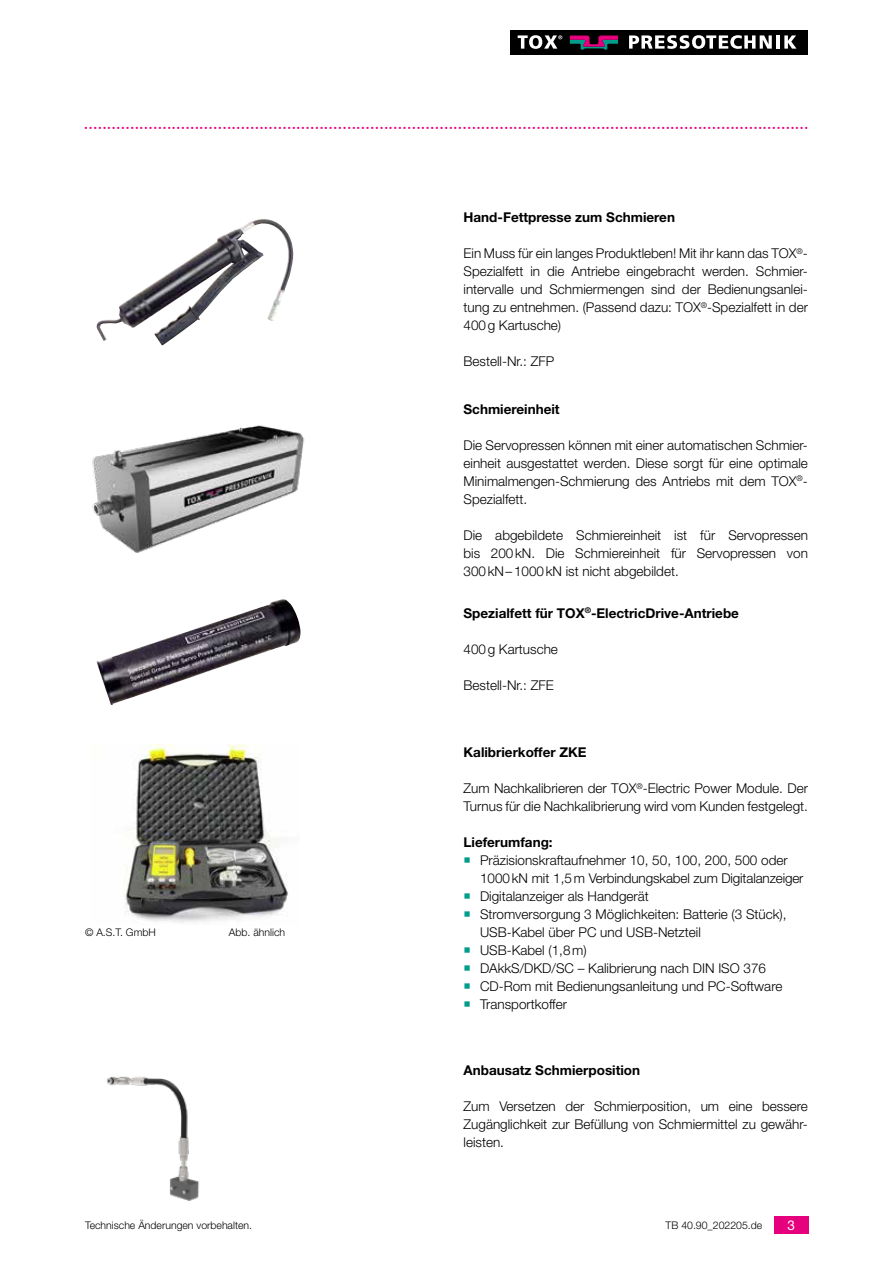
<style>
.page{position:relative;width:893px;height:1263px;background:#fff}
.page>*{position:absolute;margin:0;border:0;box-sizing:border-box;transform-origin:0 0}
.t1{font:20.25px "Times New Roman";color:#e6007d}
.t2{font:300 13.5px/18px "Helvetica Neue LT Std";color:#000;text-align:justify}
.t3{font:700 13.5px "Helvetica Neue LT Std";color:#000}
.t4{font:13.5px "Helvetica Neue LT Pro";color:#fff}
.t5{font:300 10.5px "Helvetica Neue LT Std";color:#000}
</style>
<div class="page">
<div style="left:774px;top:1216px;width:34px;height:17px;background:#e6007d"></div>
<div style="left:510px;top:30px;width:298px;height:25px;background:#000"></div>
<svg style="left:518px;top:35px;width:44px;height:14px"></svg>
<svg style="left:629px;top:35px;width:143px;height:14px"></svg>
<hr style="left:776px;top:35px;width:4px;height:14px;background:#fff">
<svg style="left:784px;top:35px;width:12px;height:14px"></svg>
<svg style="left:570px;top:35px;width:48px;height:15px"></svg>
<img style="left:96px;top:599px;width:186px;height:84px">
<img style="left:212px;top:219px;width:49px;height:26px">
<img style="left:124px;top:744px;width:164px;height:179px">
<img style="left:92px;top:425px;width:213px;height:128px">
<img style="left:106px;top:1076px;width:93px;height:125px">
<h1 class="t1" style="left:84px;top:108px;width:727px">.............................................................................................................................................................</h1>
<p class="t3" style="left:463px;top:209px;width:213px">Hand-Fettpresse zum Schmieren</p>
<p class="t2" style="left:463px;top:244px;width:346px">Ein Muss für ein langes Produktleben! Mit ihr kann das TOX<sup>®</sup>- Spezialfett in die Antriebe eingebracht werden. Schmier&shy;intervalle und Schmiermengen sind der Bedienungsanlei&shy;tung zu entnehmen. (Passend dazu: TOX<sup>®</sup>-Spezialfett in der 400g Kartusche)</p>
<p class="t2" style="left:463px;top:352px;width:92px">Bestell-Nr.: ZFP</p>
<p class="t3" style="left:463px;top:400px;width:98px">Schmiereinheit</p>
<p class="t2" style="left:463px;top:435px;width:346px">Die Servopressen können mit einer automatischen Schmier&shy;einheit ausgestattet werden. Diese sorgt für eine optimale Minimalmengen-Schmierung des Antriebs mit dem TOX<sup>®</sup>- Spezialfett.</p>
<p class="t2" style="left:463px;top:525px;width:346px">Die abgebildete Schmiereinheit ist für Servopressen bis 200kN. Die Schmiereinheit für Servopressen von 300kN–1000kN ist nicht abgebildet.</p>
<p class="t3" style="left:463px;top:605px;width:277px">Spezialfett für TOX<sup>®</sup>-ElectricDrive-Antriebe</p>
<p class="t2" style="left:463px;top:640px;width:96px">400g Kartusche</p>
<p class="t2" style="left:463px;top:676px;width:92px">Bestell-Nr.: ZFE</p>
<p class="t5" style="left:85px;top:925px;width:72px">© A.S.T. GmbH</p>
<p class="t5" style="left:229px;top:925px;width:58px">Abb. ähnlich</p>
<p class="t3" style="left:463px;top:744px;width:125px">Kalibrierkoffer ZKE</p>
<p class="t2" style="left:463px;top:779px;width:346px">Zum Nachkalibrieren der TOX<sup>®</sup>-Electric Power Module. Der<br>Turnus für die Nachkalibrierung wird vom Kunden festgelegt.</p>
<p class="t3" style="left:463px;top:834px;width:91px">Lieferumfang:</p>
<p class="t2" style="left:480px;top:851px;width:325px;text-align:left">Präzisionskraftaufnehmer 10, 50, 100, 200, 500 oder 1000kN mit 1,5m Verbindungskabel zum Digitalanzeiger Digitalanzeiger als Handgerät<br>Stromversorgung 3 Möglichkeiten: Batterie (3 Stück), USB-Kabel über PC und USB-Netzteil<br>USB-Kabel (1,8m)<br>DAkkS/DKD/SC – Kalibrierung nach DIN ISO 376<br>CD-Rom mit Bedienungsanleitung und PC-Software Transportkoffer</p>
<p class="t3" style="left:463px;top:1062px;width:178px">Anbausatz Schmierposition</p>
<p class="t2" style="left:463px;top:1097px;width:346px">Zum Versetzen der Schmierposition, um eine bessere Zugänglichkeit zur Befüllung von Schmiermittel zu gewähr&shy;leisten.</p>
<p class="t5" style="left:85px;top:1219px;width:169px">Technische Änderungen vorbehalten.</p>
<p class="t5" style="left:666px;top:1218px;width:98px">TB 40.90_202205.de</p>
<p class="t4" style="left:787px;top:1217px;width:9px">3</p>
</div>
